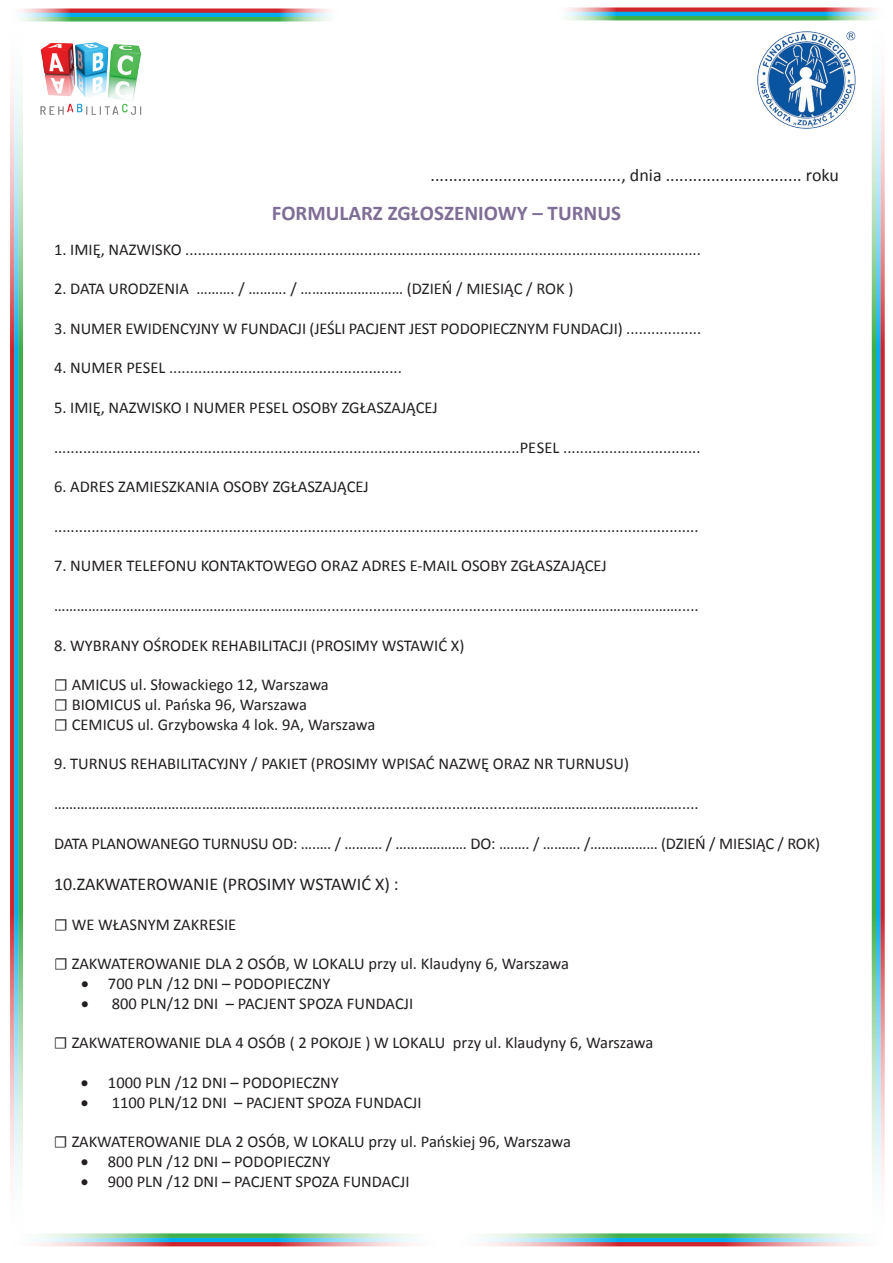
<style>
.page{position:relative;width:893px;height:1263px;background:#fff}
.page>*{position:absolute;margin:0;border:0;box-sizing:border-box;transform-origin:0 0}
.t1{font:700 21px "Calibri";color:#7e6e95}
.t2{font:18px "Calibri";color:#231f20}
.t3{font:16.5px/19.8px "Calibri";color:#231f20}
.s1{font-family:"Minion Pro"}
</style>
<div class="page">
<img style="left:757px;top:31px;width:99px;height:98px">
<svg style="left:23px;top:9px;width:306px;height:4px"></svg>
<svg style="left:23px;top:13px;width:307px;height:4px"></svg>
<svg style="left:23px;top:17px;width:305px;height:5px;background:#71c278"></svg>
<svg style="left:566px;top:7px;width:306px;height:5px;background:#d3626a"></svg>
<svg style="left:566px;top:12px;width:306px;height:4px"></svg>
<svg style="left:568px;top:16px;width:304px;height:4px"></svg>
<svg style="left:880px;top:82px;width:5px;height:1099px;background:#d0767e"></svg>
<svg style="left:876px;top:77px;width:4px;height:1108px;background:#4bc4eb"></svg>
<svg style="left:872px;top:8px;width:4px;height:1167px;background:#7dc783"></svg>
<svg style="left:10px;top:83px;width:4px;height:1095px;background:#dd6166"></svg>
<svg style="left:14px;top:79px;width:5px;height:1104px;background:#5ac4e4"></svg>
<svg style="left:19px;top:9px;width:4px;height:1164px;background:#7dc783"></svg>
<svg style="left:39px;top:1242px;width:372px;height:4px"></svg>
<svg style="left:37px;top:1238px;width:376px;height:4px;background:#6bcff5"></svg>
<svg style="left:42px;top:1233px;width:366px;height:5px;background:#97d39d"></svg>
<svg style="left:485px;top:1242px;width:372px;height:4px"></svg>
<svg style="left:483px;top:1238px;width:377px;height:4px;background:#6bcff5"></svg>
<svg style="left:488px;top:1233px;width:367px;height:5px;background:#97d39d"></svg>
<img style="left:40px;top:42px;width:102px;height:73px">
<p class="t2" style="left:430px;top:163px;width:410px">.........................................., dnia .............................. roku</p>
<p class="t1" style="left:272px;top:199px;width:351px">FORMULARZ ZGŁOSZENIOWY – TURNUS</p>
<p class="t3" style="left:54px;top:239px;width:648px">1. IMIĘ, NAZWISKO ............................................................................................................................</p>
<p class="t3" style="left:54px;top:279px;width:521px">2. DATA URODZENIA ………. / ………. / ……………………… (DZIEŃ / MIESIĄC / ROK )</p>
<p class="t3" style="left:54px;top:318px;width:649px">3. NUMER EWIDENCYJNY W FUNDACJI (JEŚLI PACJENT JEST PODOPIECZNYM FUNDACJI) ..................</p>
<p class="t3" style="left:54px;top:358px;width:349px">4. NUMER PESEL ........................................................</p>
<p class="t3" style="left:54px;top:398px;width:385px">5. IMIĘ, NAZWISKO I NUMER PESEL OSOBY ZGŁASZAJĄCEJ</p>
<p class="t3" style="left:54px;top:437px;width:648px">................................................................................................................PESEL .................................</p>
<p class="t3" style="left:54px;top:477px;width:316px">6. ADRES ZAMIESZKANIA OSOBY ZGŁASZAJĄCEJ</p>
<p class="t3" style="left:54px;top:516px;width:646px">...........................................................................................................................................................</p>
<p class="t3" style="left:54px;top:556px;width:554px">7. NUMER TELEFONU KONTAKTOWEGO ORAZ ADRES E‐MAIL OSOBY ZGŁASZAJĄCEJ</p>
<p class="t3" style="left:54px;top:596px;width:646px">………………………………………………………………..............................................…………………………………….....</p>
<p class="t3" style="left:54px;top:635px;width:412px">8. WYBRANY OŚRODEK REHABILITACJI (PROSIMY WSTAWIĆ X)</p>
<p class="t3" style="left:54px;top:675px;width:323px"><span class="s1">☐</span> AMICUS ul. Słowackiego 12, Warszawa<br><span class="s1">☐</span> BIOMICUS ul. Pańska 96, Warszawa<br><span class="s1">☐</span> CEMICUS ul. Grzybowska 4 lok. 9A, Warszawa</p>
<p class="t3" style="left:54px;top:754px;width:576px">9. TURNUS REHABILITACYJNY / PAKIET (PROSIMY WPISAĆ NAZWĘ ORAZ NR TURNUSU)</p>
<p class="t3" style="left:54px;top:794px;width:646px">………………………………………………………………..............................................…………………………………….....</p>
<p class="t3" style="left:54px;top:833px;width:768px">DATA PLANOWANEGO TURNUSU OD: ….…. / ………. / ………………. DO: ….…. / ………. /……………… (DZIEŃ / MIESIĄC / ROK)</p>
<p class="t2" style="left:54px;top:873px;width:346px">10.ZAKWATEROWANIE (PROSIMY WSTAWIĆ X) :</p>
<p class="t3" style="left:54px;top:914px;width:184px"><span class="s1">☐</span> WE WŁASNYM ZAKRESIE</p>
<p class="t3" style="left:54px;top:954px;width:517px"><span class="s1">☐</span> ZAKWATEROWANIE DLA 2 OSÓB, W LOKALU przy ul. Klaudyny 6, Warszawa</p>
<p class="t3" style="left:81px;top:974px;width:251px">• 700 PLN /12 DNI – PODOPIECZNY</p>
<p class="t3" style="left:81px;top:993px;width:334px">• 800 PLN/12 DNI – PACJENT SPOZA FUNDACJI</p>
<p class="t3" style="left:54px;top:1033px;width:601px"><span class="s1">☐</span> ZAKWATEROWANIE DLA 4 OSÓB ( 2 POKOJE ) W LOKALU przy ul. Klaudyny 6, Warszawa</p>
<p class="t3" style="left:81px;top:1073px;width:259px">• 1000 PLN /12 DNI – PODOPIECZNY</p>
<p class="t3" style="left:81px;top:1092px;width:342px">• 1100 PLN/12 DNI – PACJENT SPOZA FUNDACJI</p>
<p class="t3" style="left:54px;top:1132px;width:519px"><span class="s1">☐</span> ZAKWATEROWANIE DLA 2 OSÓB, W LOKALU przy ul. Pańskiej 96, Warszawa</p>
<p class="t3" style="left:81px;top:1152px;width:251px">• 800 PLN /12 DNI – PODOPIECZNY</p>
<p class="t3" style="left:81px;top:1172px;width:330px">• 900 PLN /12 DNI – PACJENT SPOZA FUNDACJI</p>
</div>
